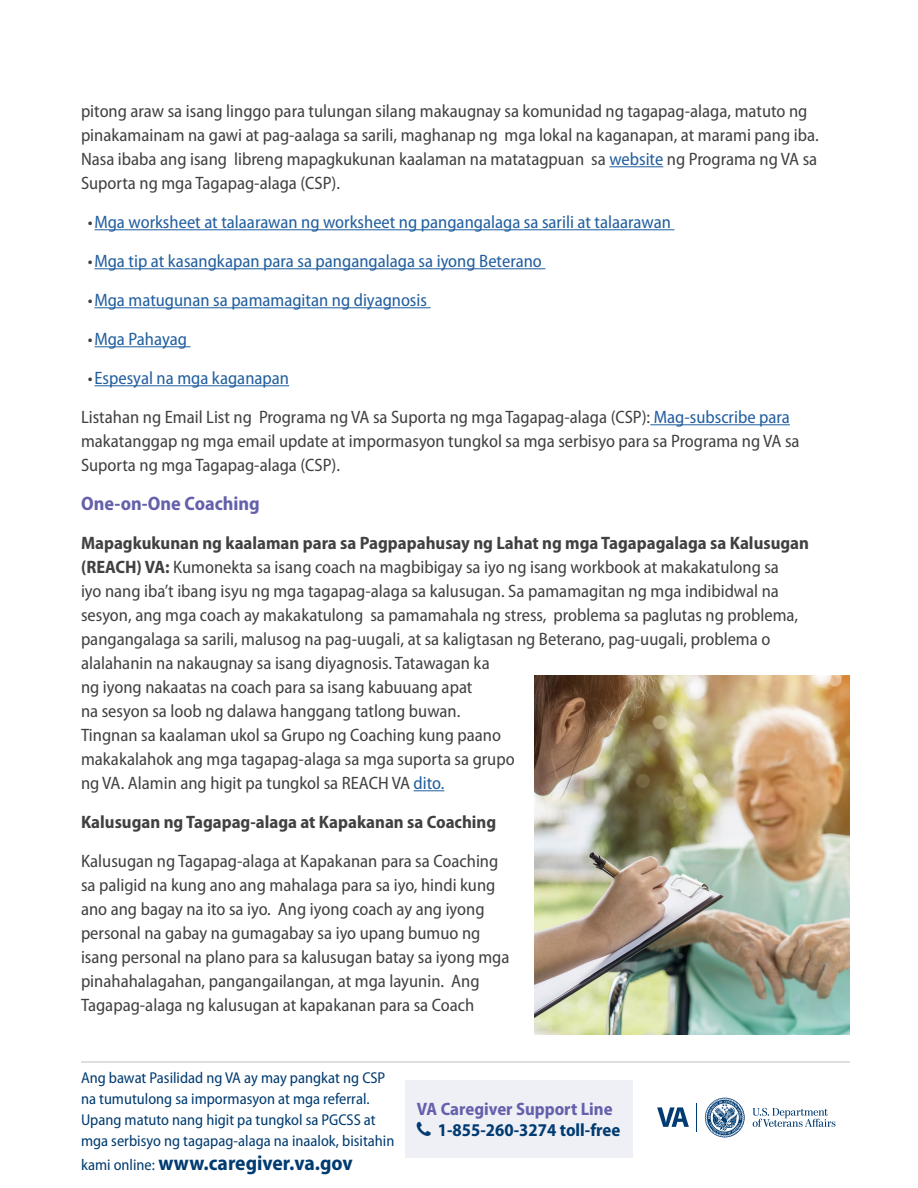
<style>
.page{position:relative;width:918px;height:1188px;background:#fff}
.page>*{position:absolute;margin:0;border:0;box-sizing:border-box;transform-origin:0 0}
.t1{font:700 semi-condensed 21px "Myriad Pro";color:#003b71}
.Questions{font:700 semi-condensed 19.5px "Myriad Pro";color:#6460ab}
.Body{font:semi-condensed 18px/24px "Myriad Pro";color:#414042}
.t2{font:semi-condensed 18px "Myriad Pro";color:#215e9e}
.Body-2{font:700 semi-condensed 18px "Myriad Pro";color:#414042}
.t3{font:700 semi-condensed 18px "Myriad Pro";color:#003b71}
.t4{font:700 semi-condensed 18px "Myriad Pro";color:#6460ab}
.t5{font:semi-condensed 15.75px/21px "Myriad Pro";color:#003b71}
.s1{color:#215e9e}
.s2{color:#414042}
.s3{font-weight:700}
.s4{font-weight:400;font-size:15.75px}
</style>
<div class="page">
<hr style="left:81px;top:1062px;width:769px;height:1px;background:#bcbec0">
<svg style="left:752px;top:1108px;width:83px;height:19px"></svg>
<svg style="left:696px;top:1103px;width:1px;height:29px"></svg>
<svg style="left:657px;top:1107px;width:32px;height:20px"></svg>
<svg style="left:705px;top:1098px;width:40px;height:39px"></svg>
<hr style="left:609px;top:166px;width:54px;height:1px;background:#215e9e">
<hr style="left:94px;top:229px;width:580px;height:1px;background:#215e9e">
<hr style="left:94px;top:268px;width:451px;height:1px;background:#215e9e">
<hr style="left:94px;top:307px;width:337px;height:1px;background:#215e9e">
<hr style="left:94px;top:346px;width:97px;height:1px;background:#215e9e">
<hr style="left:94px;top:385px;width:195px;height:1px;background:#215e9e">
<hr style="left:650px;top:424px;width:140px;height:1px;background:#215e9e">
<hr style="left:414px;top:790px;width:30px;height:1px;background:#215e9e">
<img style="left:535px;top:675px;width:315px;height:359px">
<div style="left:405px;top:1080px;width:228px;height:78px;background:#efeff6"></div>
<p class="Body" style="left:81px;top:99px;width:739px">pitong araw sa isang linggo para tulungan silang makaugnay sa komunidad ng tagapag-alaga, matuto ng pinakamainam na gawi at pag-aalaga sa sarili, maghanap ng mga lokal na kaganapan, at marami pang iba.<br>Nasa ibaba ang isang libreng mapagkukunan kaalaman na matatagpuan sa <span class="s1">website</span> ng Programa ng VA sa Suporta ng mga Tagapag-alaga (CSP).</p>
<p class="t2" style="left:88px;top:211px;width:585px"><span class="s2">•</span>Mga worksheet at talaarawan ng worksheet ng pangangalaga sa sarili at talaarawan</p>
<p class="t2" style="left:88px;top:250px;width:456px"><span class="s2">•</span>Mga tip at kasangkapan para sa pangangalaga sa iyong Beterano</p>
<p class="t2" style="left:88px;top:289px;width:341px"><span class="s2">•</span>Mga matugunan sa pamamagitan ng diyagnosis</p>
<p class="t2" style="left:88px;top:328px;width:101px"><span class="s2">•</span>Mga Pahayag</p>
<p class="t2" style="left:88px;top:367px;width:203px"><span class="s2">•</span>Espesyal na mga kaganapan</p>
<p class="Body" style="left:81px;top:405px;width:720px">Listahan ng Email List ng Programa ng VA sa Suporta ng mga Tagapag-alaga (CSP): <span class="s1">Mag-subscribe para </span>makatanggap ng mga email update at impormasyon tungkol sa mga serbisyo para sa Programa ng VA sa<br>Suporta ng mga Tagapag-alaga (CSP).</p>
<p class="Questions" style="left:81px;top:491px;width:180px">One-on-One Coaching</p>
<p class="Body" style="left:81px;top:531px;width:730px"><span class="s3">Mapagkukunan ng kaalaman para sa Pagpapahusay ng Lahat ng mga Tagapagalaga sa Kalusugan (REACH) VA:</span> Kumonekta sa isang coach na magbibigay sa iyo ng isang workbook at makakatulong sa<br>iyo nang iba’t ibang isyu ng mga tagapag-alaga sa kalusugan. Sa pamamagitan ng mga indibidwal na sesyon, ang mga coach ay makakatulong sa pamamahala ng stress, problema sa paglutas ng problema, pangangalaga sa sarili, malusog na pag-uugali, at sa kaligtasan ng Beterano, pag-uugali, problema o alalahanin na nakaugnay sa isang diyagnosis. Tatawagan ka<br>ng iyong nakaatas na coach para sa isang kabuuang apat<br>na sesyon sa loob ng dalawa hanggang tatlong buwan.<br>Tingnan sa kaalaman ukol sa Grupo ng Coaching kung paano<br>makakalahok ang mga tagapag-alaga sa mga suporta sa grupo<br>ng VA. Alamin ang higit pa tungkol sa REACH VA <span class="s1">dito.</span></p>
<p class="Body-2" style="left:81px;top:810px;width:417px">Kalusugan ng Tagapag-alaga at Kapakanan sa Coaching</p>
<p class="Body" style="left:81px;top:849px;width:430px">Kalusugan ng Tagapag-alaga at Kapakanan para sa Coaching sa paligid na kung ano ang mahalaga para sa iyo, hindi kung ano ang bagay na ito sa iyo. Ang iyong coach ay ang iyong personal na gabay na gumagabay sa iyo upang bumuo ng isang personal na plano para sa kalusugan batay sa iyong mga pinahahalagahan, pangangailangan, at mga layunin. Ang Tagapag-alaga ng kalusugan at kapakanan para sa Coach</p>
<p class="t5" style="left:81px;top:1067px;width:315px">Ang bawat Pasilidad ng VA ay may pangkat ng CSP na tumutulong sa impormasyon at mga referral.<br>Upang matuto nang higit pa tungkol sa PGCSS at mga serbisyo ng tagapag-alaga na inaalok, bisitahin</p>
<p class="t1" style="left:81px;top:1149px;width:273px"><span class="s4">kami online:</span> www.caregiver.va.gov</p>
<p class="t4" style="left:417px;top:1098px;width:197px">VA Caregiver Support Line</p>
<p class="t3" style="left:438px;top:1119px;width:184px">1-855-260-3274 toll-free</p>
</div>
